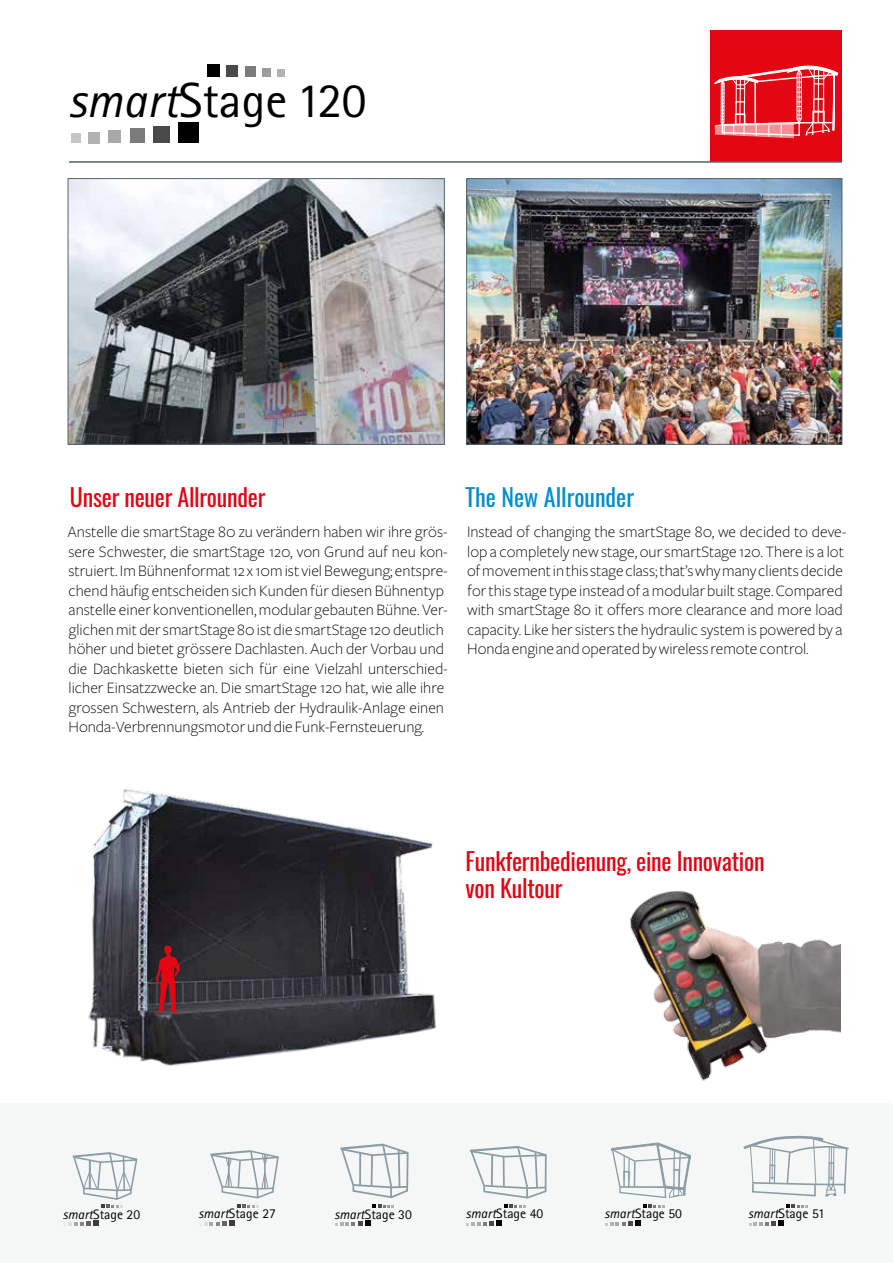
<style>
.page{position:relative;width:893px;height:1263px;background:#fff}
.page>*{position:absolute;margin:0;border:0;box-sizing:border-box;transform-origin:0 0}
.t1{font:49.35px "Rotis Sans Serif";color:#000}
.t2{font:24px/27px "Oswald";letter-spacing:-.01em;color:#e30613}
.t3{font:24px "Oswald";color:#008fcf}
.t4{font:300 16.5px/19.5px "Freight Sans";color:#000}
.t5{font:13.65px "Rotis Sans Serif";color:#000}
.s1{font-style:italic}
</style>
<div class="page">
<div style="left:0;top:1103px;width:893px;height:160px;background:#f5f7f7"></div>
<img style="left:630px;top:891px;width:211px;height:190px">
<div style="left:710px;top:30px;width:132px;height:132px;background:#e30613"></div>
<svg style="left:335px;top:1220px;width:35px;height:6px"></svg>
<svg style="left:340px;top:1143px;width:69px;height:65px"></svg>
<svg style="left:68px;top:1220px;width:31px;height:6px"></svg>
<svg style="left:72px;top:1152px;width:66px;height:56px"></svg>
<svg style="left:467px;top:1220px;width:35px;height:6px"></svg>
<svg style="left:469px;top:1146px;width:78px;height:61px"></svg>
<svg style="left:605px;top:1220px;width:36px;height:6px"></svg>
<svg style="left:611px;top:1143px;width:80px;height:64px"></svg>
<svg style="left:749px;top:1220px;width:35px;height:6px"></svg>
<svg style="left:786px;top:1204px;width:22px;height:3px"></svg>
<svg style="left:204px;top:1220px;width:31px;height:6px"></svg>
<svg style="left:210px;top:1150px;width:69px;height:57px"></svg>
<img style="left:70px;top:180px;width:373px;height:263px">
<div style="left:68px;top:178px;width:377px;height:267px;border:1px solid #52646d"></div>
<img style="left:468px;top:180px;width:372px;height:263px">
<div style="left:466px;top:178px;width:376px;height:267px;border:1px solid #52646d"></div>
<hr style="left:69px;top:161px;width:773px;height:2px;background:#52646d">
<svg style="left:743px;top:1135px;width:106px;height:62px"></svg>
<div style="left:71px;top:133px;width:10px;height:10px;background:#c6c6c6"></div>
<div style="left:88px;top:132px;width:12px;height:11px;background:#b3b2b2"></div>
<div style="left:108px;top:130px;width:13px;height:13px;background:#a8a8a7"></div>
<div style="left:130px;top:129px;width:15px;height:14px;background:#7c7b7b"></div>
<div style="left:153px;top:127px;width:17px;height:16px;background:#4a4a49"></div>
<div style="left:179px;top:123px;width:20px;height:20px;background:#000"></div>
<div style="left:277px;top:69px;width:8px;height:8px;background:#b3b2b2"></div>
<div style="left:262px;top:68px;width:9px;height:9px;background:#9d9d9c"></div>
<div style="left:245px;top:67px;width:10px;height:10px;background:#7c7b7b"></div>
<div style="left:226px;top:65px;width:12px;height:12px;background:#4a4a49"></div>
<div style="left:207px;top:64px;width:13px;height:13px;background:#000"></div>
<img style="left:714px;top:65px;width:124px;height:323px">
<img style="left:88px;top:789px;width:349px;height:277px">
<svg style="left:156px;top:946px;width:24px;height:67px;background:#8a1b24"></svg>
<h1 class="t1" style="left:68px;top:72px;width:300px"><span class="s1">smart</span>Stage 120</h1>
<h2 class="t2" style="left:70px;top:484px;width:197px">Unser neuer Allrounder</h2>
<p class="t4" style="left:67px;top:522px;width:382px">Anstelle die smartStage 80 zu verändern haben wir ihre grös&shy;sere Schwester, die smartStage 120, von Grund auf neu kon&shy;struiert. Im Bühnenformat 12 x 10m ist viel Bewegung; entspre&shy;chend häufig entscheiden sich Kunden für diesen Bühnentyp anstelle einer konventionellen, modular gebauten Bühne. Ver&shy;glichen mit der smartStage 80 ist die smartStage 120 deutlich höher und bietet grössere Dachlasten. Auch der Vorbau und die Dachkaskette bieten sich für eine Vielzahl unterschied&shy;licher Einsatzzwecke an. Die smartStage 120 hat, wie alle ihre grossen Schwestern, als Antrieb der Hydraulik-Anlage einen Honda-Verbrennungsmotor und die Funk-Fernsteuerung.</p>
<h2 class="t3" style="left:466px;top:481px;width:170px">The New Allrounder</h2>
<p class="t4" style="left:467px;top:522px;width:381px">Instead of changing the smartStage 80, we decided to deve&shy;lop a completely new stage, our smartStage 120. There is a lot of movement in this stage class; that’s why many clients decide for this stage type instead of a modular built stage. Compared with smartStage 80 it offers more clearance and more load capacity. Like her sisters the hydraulic system is powered by a Honda engine and operated by wireless remote control.</p>
<h2 class="t2" style="left:466px;top:847px;width:300px">Funkfernbedienung, eine Innovation von Kultour</h2>
<p class="t5" style="left:63px;top:1206px;width:79px"><span class="s1">smart</span>Stage 20</p>
<p class="t5" style="left:198px;top:1205px;width:79px"><span class="s1">smart</span>Stage 27</p>
<p class="t5" style="left:334px;top:1206px;width:79px"><span class="s1">smart</span>Stage 30</p>
<p class="t5" style="left:466px;top:1205px;width:79px"><span class="s1">smart</span>Stage 40</p>
<p class="t5" style="left:604px;top:1205px;width:79px"><span class="s1">smart</span>Stage 50</p>
<p class="t5" style="left:748px;top:1205px;width:79px"><span class="s1">smart</span>Stage 51</p>
</div>
